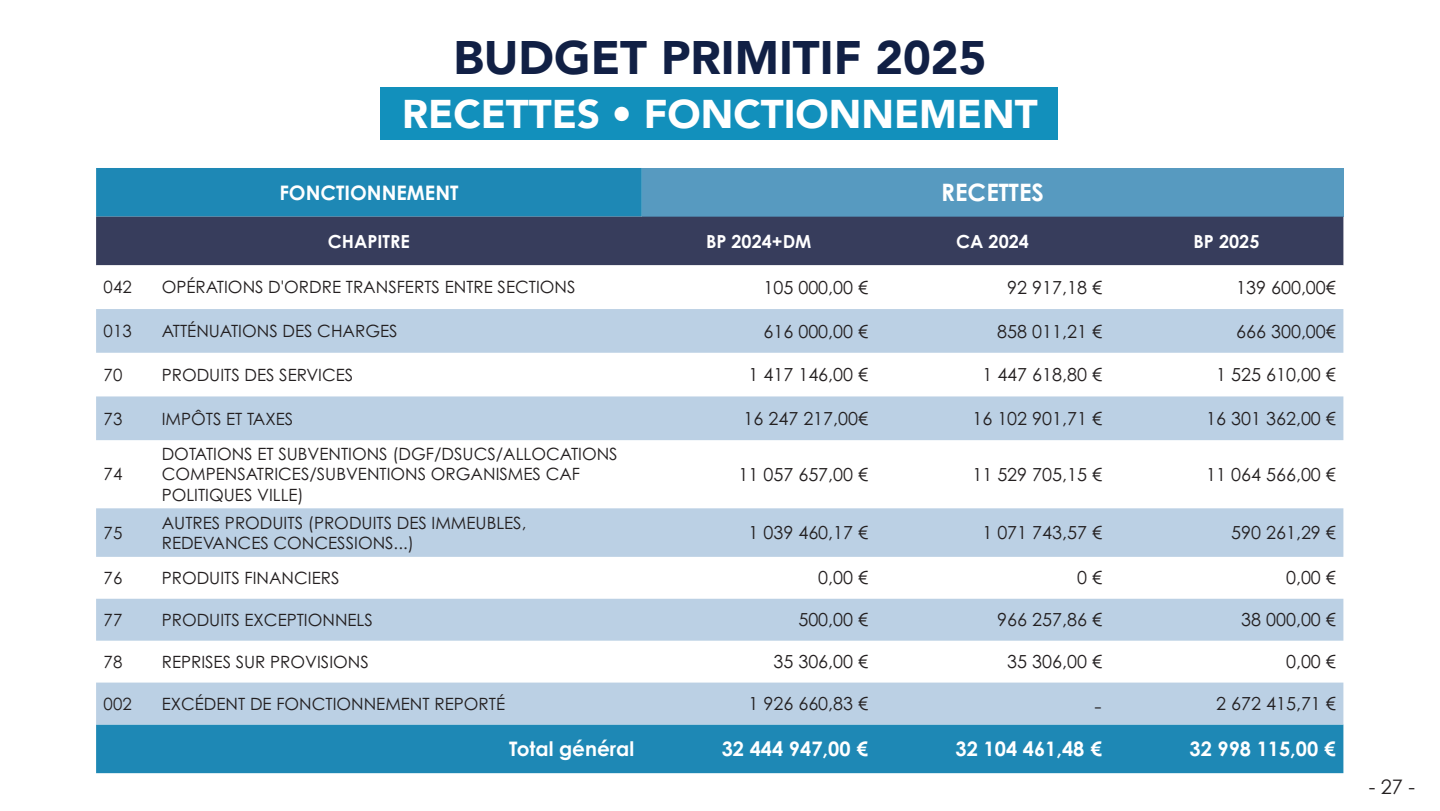
<style>
.page{position:relative;width:1440px;height:811px;background:#fff}
.page>*{position:absolute;margin:0;border:0;box-sizing:border-box;transform-origin:0 0}
.t1{font:900 46.8px "Avenir";color:#112045}
.t2{font:900 40px "Avenir";color:#fff}
.t3{font:700 24px "Century Gothic Pro";color:#fff}
.t4{font:24px "Times";color:#231f20}
.t5{font:700 20px "Century Gothic Pro";color:#fff}
.t6{font:20px "Century Gothic";color:#231f20}
.t7{font:18px "Century Gothic Pro";color:#231f20}
.t8{font:700 18px "Century Gothic Pro";color:#fff}
.t9{font:17px/20.4px "Century Gothic Pro";color:#231f20}
</style>
<div class="page">
<div style="left:380px;top:88px;width:677px;height:52px;background:#1290bc"></div>
<div style="left:96px;top:168px;width:1247px;height:604px;background:#1e88b5"></div>
<div style="left:642px;top:168px;width:701px;height:48px;background:#579ac0"></div>
<div style="left:96px;top:216px;width:1247px;height:49px;background:#373d5c"></div>
<svg style="left:96px;top:265px;width:1247px;height:44px"></svg>
<svg style="left:96px;top:309px;width:1247px;height:415px;fill:#c1d4e6"></svg>
<p class="t1" style="left:454px;top:17px;width:534px">BUDGET PRIMITIF 2025</p>
<p class="t2" style="left:402px;top:80px;width:637px">RECETTES • FONCTIONNEMENT</p>
<p class="t5" style="left:279px;top:180px;width:181px">FONCTIONNEMENT</p>
<p class="t3" style="left:941px;top:177px;width:104px">RECETTES</p>
<p class="t8" style="left:328px;top:230px;width:84px">CHAPITRE</p>
<p class="t8" style="left:706px;top:230px;width:107px">BP 2024+DM</p>
<p class="t8" style="left:956px;top:230px;width:74px">CA 2024</p>
<p class="t8" style="left:1194px;top:230px;width:67px">BP 2025</p>
<p class="t9" style="left:104px;top:277px;width:30px">042</p>
<p class="t9" style="left:162px;top:277px;width:415px">OPÉRATIONS D'ORDRE TRANSFERTS ENTRE SECTIONS</p>
<p class="t7" style="left:763px;top:276px;width:106px">105 000,00 €</p>
<p class="t7" style="left:1007px;top:276px;width:96px">92 917,18 €</p>
<p class="t7" style="left:1236px;top:276px;width:101px">139 600,00€</p>
<p class="t9" style="left:104px;top:320px;width:30px">013</p>
<p class="t9" style="left:162px;top:320px;width:237px">ATTÉNUATIONS DES CHARGES</p>
<p class="t7" style="left:763px;top:320px;width:106px">616 000,00 €</p>
<p class="t7" style="left:997px;top:320px;width:106px">858 011,21 €</p>
<p class="t7" style="left:1236px;top:320px;width:101px">666 300,00€</p>
<p class="t9" style="left:104px;top:364px;width:20px">70</p>
<p class="t9" style="left:162px;top:364px;width:193px">PRODUITS DES SERVICES</p>
<p class="t7" style="left:749px;top:363px;width:121px">1 417 146,00 €</p>
<p class="t7" style="left:982px;top:363px;width:121px">1 447 618,80 €</p>
<p class="t7" style="left:1216px;top:363px;width:121px">1 525 610,00 €</p>
<p class="t9" style="left:104px;top:408px;width:20px">73</p>
<p class="t9" style="left:162px;top:408px;width:133px">IMPÔTS ET TAXES</p>
<p class="t7" style="left:744px;top:407px;width:126px">16 247 217,00€</p>
<p class="t7" style="left:972px;top:407px;width:131px">16 102 901,71 €</p>
<p class="t7" style="left:1206px;top:407px;width:131px">16 301 362,00 €</p>
<p class="t9" style="left:104px;top:463px;width:20px">74</p>
<p class="t9" style="left:104px;top:522px;width:20px">75</p>
<p class="t9" style="left:162px;top:443px;width:458px">DOTATIONS ET SUBVENTIONS (DGF/DSUCS/ALLOCATIONS<br>COMPENSATRICES/SUBVENTIONS ORGANISMES CAF</p>
<p class="t9" style="left:162px;top:484px;width:144px">POLITIQUES VILLE)</p>
<p class="t9" style="left:162px;top:512px;width:366px">AUTRES PRODUITS (PRODUITS DES IMMEUBLES,</p>
<p class="t9" style="left:162px;top:532px;width:254px">REDEVANCES CONCESSIONS...)</p>
<p class="t7" style="left:739px;top:463px;width:131px">11 057 657,00 €</p>
<p class="t7" style="left:972px;top:463px;width:131px">11 529 705,15 €</p>
<p class="t7" style="left:1206px;top:463px;width:131px">11 064 566,00 €</p>
<p class="t7" style="left:749px;top:521px;width:121px">1 039 460,17 €</p>
<p class="t7" style="left:982px;top:521px;width:121px">1 071 743,57 €</p>
<p class="t7" style="left:1231px;top:521px;width:106px">590 261,29 €</p>
<p class="t9" style="left:104px;top:567px;width:20px">76</p>
<p class="t9" style="left:162px;top:567px;width:179px">PRODUITS FINANCIERS</p>
<p class="t7" style="left:818px;top:566px;width:51px">0,00 €</p>
<p class="t7" style="left:1077px;top:566px;width:26px">0 €</p>
<p class="t7" style="left:1286px;top:566px;width:51px">0,00 €</p>
<p class="t9" style="left:104px;top:609px;width:20px">77</p>
<p class="t9" style="left:162px;top:609px;width:213px">PRODUITS EXCEPTIONNELS</p>
<p class="t7" style="left:798px;top:608px;width:71px">500,00 €</p>
<p class="t7" style="left:997px;top:608px;width:106px">966 257,86 €</p>
<p class="t7" style="left:1241px;top:608px;width:96px">38 000,00 €</p>
<p class="t9" style="left:104px;top:651px;width:20px">78</p>
<p class="t9" style="left:162px;top:651px;width:209px">REPRISES SUR PROVISIONS</p>
<p class="t7" style="left:773px;top:650px;width:96px">35 306,00 €</p>
<p class="t7" style="left:1007px;top:650px;width:96px">35 306,00 €</p>
<p class="t7" style="left:1286px;top:650px;width:51px">0,00 €</p>
<p class="t9" style="left:104px;top:693px;width:30px">002</p>
<p class="t9" style="left:162px;top:693px;width:345px">EXCÉDENT DE FONCTIONNEMENT REPORTÉ</p>
<p class="t7" style="left:749px;top:692px;width:121px">1 926 660,83 €</p>
<p class="t4" style="left:1094px;top:681px;width:9px">-</p>
<p class="t7" style="left:1216px;top:692px;width:121px">2 672 415,71 €</p>
<p class="t5" style="left:509px;top:736px;width:126px">Total général</p>
<p class="t5" style="left:722px;top:736px;width:148px">32 444 947,00 €</p>
<p class="t5" style="left:956px;top:736px;width:148px">32 104 461,48 €</p>
<p class="t5" style="left:1190px;top:736px;width:148px">32 998 115,00 €</p>
<p class="t6" style="left:1369px;top:772px;width:48px">- 27 -</p>
</div>
